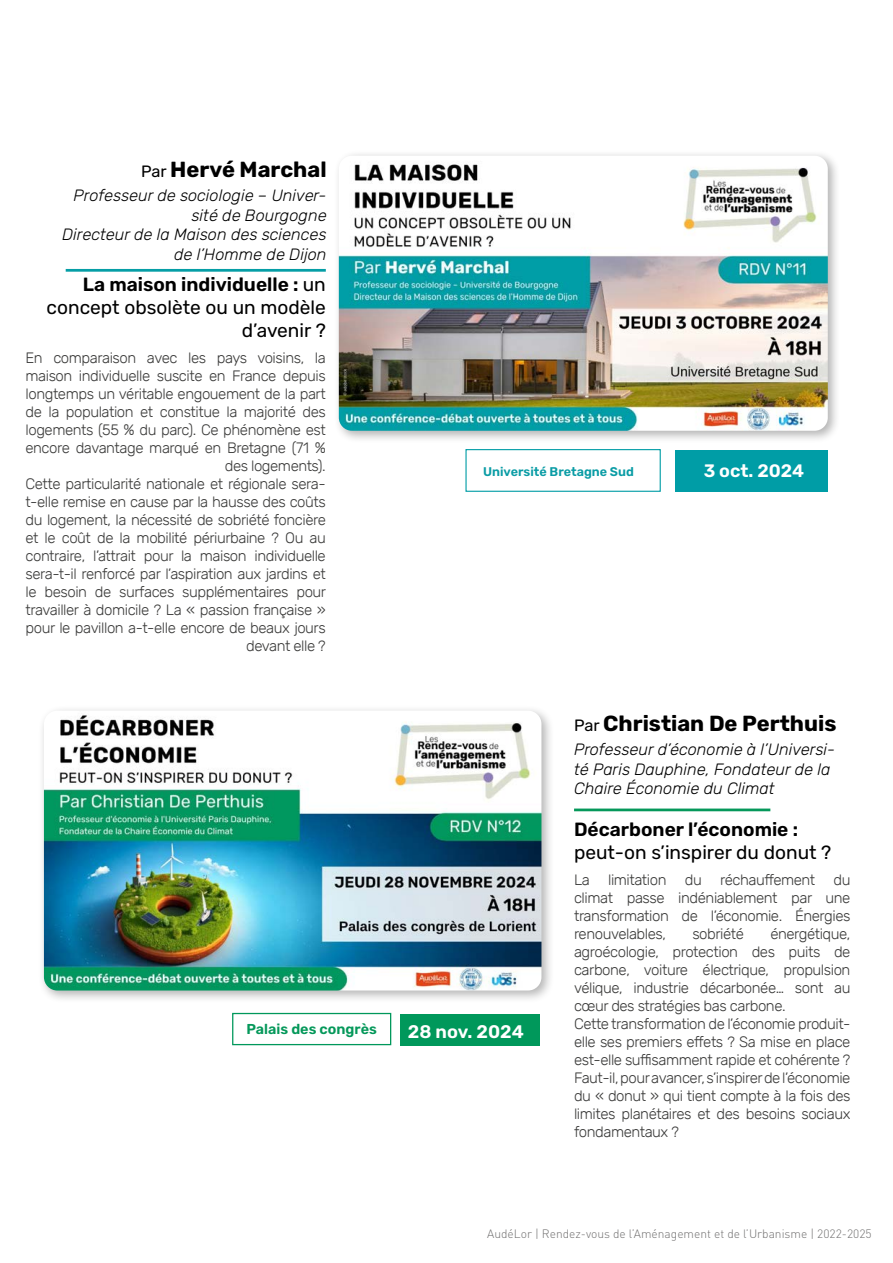
<style>
.page{position:relative;width:893px;height:1263px;background:#fff}
.page>*{position:absolute;margin:0;border:0;box-sizing:border-box;transform-origin:0 0}
.t1{font:700 21.9px "Rubik";color:#000}
.t2{font:19.05px/23px "Rubik";color:#000;text-align:right}
.t3{font:600 19.05px "Rubik";color:#000}
.t4{font:600 18.15px "Rubik";color:#fff}
.t5{font:600 18px "Rubik";color:#fff}
.t6{font:italic 300 16.35px/19.6px "Rubik";color:#000}
.t7{font:300 15px/18px "Rubik";letter-spacing:-.03em;color:#3c3c3b;text-align:justify}
.t8{font:600 14.4px "Rubik";color:#05985a}
.t9{font:600 12.6px "Rubik";color:#0a9ca5}
.t10{font:300 12px "DIN Pro";color:#706f6f}
.s1{font-weight:400;font-size:16.35px}
.s2{font-weight:600}
</style>
<div class="page">
<div style="left:38px;top:704px;width:516px;height:299px;background:#000;opacity:.3"></div>
<img style="left:44px;top:711px;width:497px;height:279px">
<div style="left:333px;top:150px;width:507px;height:293px;background:#000;opacity:.3"></div>
<img style="left:339px;top:156px;width:489px;height:275px">
<hr style="left:574px;top:808px;width:196px;height:3px;background:#05985a">
<hr style="left:66px;top:269px;width:260px;height:3px;background:#059ea6">
<div style="left:400px;top:1014px;width:139px;height:32px;background:#00985b"></div>
<div style="left:675px;top:450px;width:153px;height:42px;background:#009da6"></div>
<div style="left:232px;top:1013px;width:159px;height:32px;border:1px solid #00985b"></div>
<div style="left:465px;top:449px;width:196px;height:43px;border:1px solid #009da6"></div>
<h1 class="t1" style="left:141px;top:157px;width:187px"><span class="s1">Par</span> Hervé Marchal</h1>
<p class="t6" style="left:62px;top:186px;width:266px;text-align:right">Professeur de sociologie – Univer&shy;sité de Bourgogne<br>Directeur de la Maison des sciences de l’Homme de Dijon</p>
<p class="t2" style="left:47px;top:273px;width:281px"><span class="s2">La maison individuelle :</span> un concept obsolète ou un modèle d’avenir ?</p>
<p class="t7" style="left:26px;top:349px;width:302px;text-align:right">En comparaison avec les pays voisins, la maison individuelle suscite en France depuis longtemps un véritable engouement de la part de la population et constitue la majorité des logements (55 % du parc). Ce phénomène est encore davantage marqué en Bretagne (71 % des logements).<br>Cette particularité nationale et régionale sera&shy;t-elle remise en cause par la hausse des coûts du logement, la nécessité de sobriété foncière et le coût de la mobilité périurbaine ? Ou au contraire, l’attrait pour la maison individuelle sera-t-il renforcé par l’aspiration aux jardins et le besoin de surfaces supplémentaires pour travailler à domicile ? La « passion française » pour le pavillon a-t-elle encore de beaux jours devant elle ?</p>
<p class="t8" style="left:247px;top:1021px;width:132px">Palais des congrès</p>
<p class="t9" style="left:483px;top:465px;width:152px">Université Bretagne Sud</p>
<p class="t5" style="left:704px;top:460px;width:102px">3 oct. 2024</p>
<p class="t4" style="left:408px;top:1021px;width:117px">28 nov. 2024</p>
<h1 class="t1" style="left:574px;top:711px;width:264px"><span class="s1">Par</span> Christian De Perthuis</h1>
<p class="t6" style="left:574px;top:740px;width:263px">Professeur d’économie à l’Universi&shy;té Paris Dauphine, Fondateur de la<br>Chaire Économie du Climat</p>
<p class="t3" style="left:574px;top:819px;width:226px">Décarboner l’économie :</p>
<p class="t2" style="left:574px;top:842px;width:259px">peut-on s’inspirer du donut ?</p>
<p class="t7" style="left:574px;top:871px;width:278px">La limitation du réchauffement du climat passe indéniablement par une transformation de l’économie. Énergies renouvelables,</p>
<p class="t7" style="left:574px;top:925px;width:278px;text-align:left;text-indent:196px">énergétique, agroécologie, protection des puits de carbone, voiture électrique, propulsion vélique, industrie décarbonée… sont au cœur des stratégies bas carbone.<br>Cette transformation de l’économie produit&shy;elle ses premiers effets ? Sa mise en place est-elle suffisamment rapide et cohérente ?<br>Faut-il, pour avancer, s’inspirer de l’économie du « donut » qui tient compte à la fois des limites planétaires et des besoins sociaux fondamentaux ?</p>
<p class="t7" style="left:692px;top:925px;width:53px">sobriété</p>
<p class="t10" style="left:487px;top:1225px;width:386px">AudéLor | Rendez-vous de l’Aménagement et de l’Urbanisme | 2022-2025</p>
</div>
